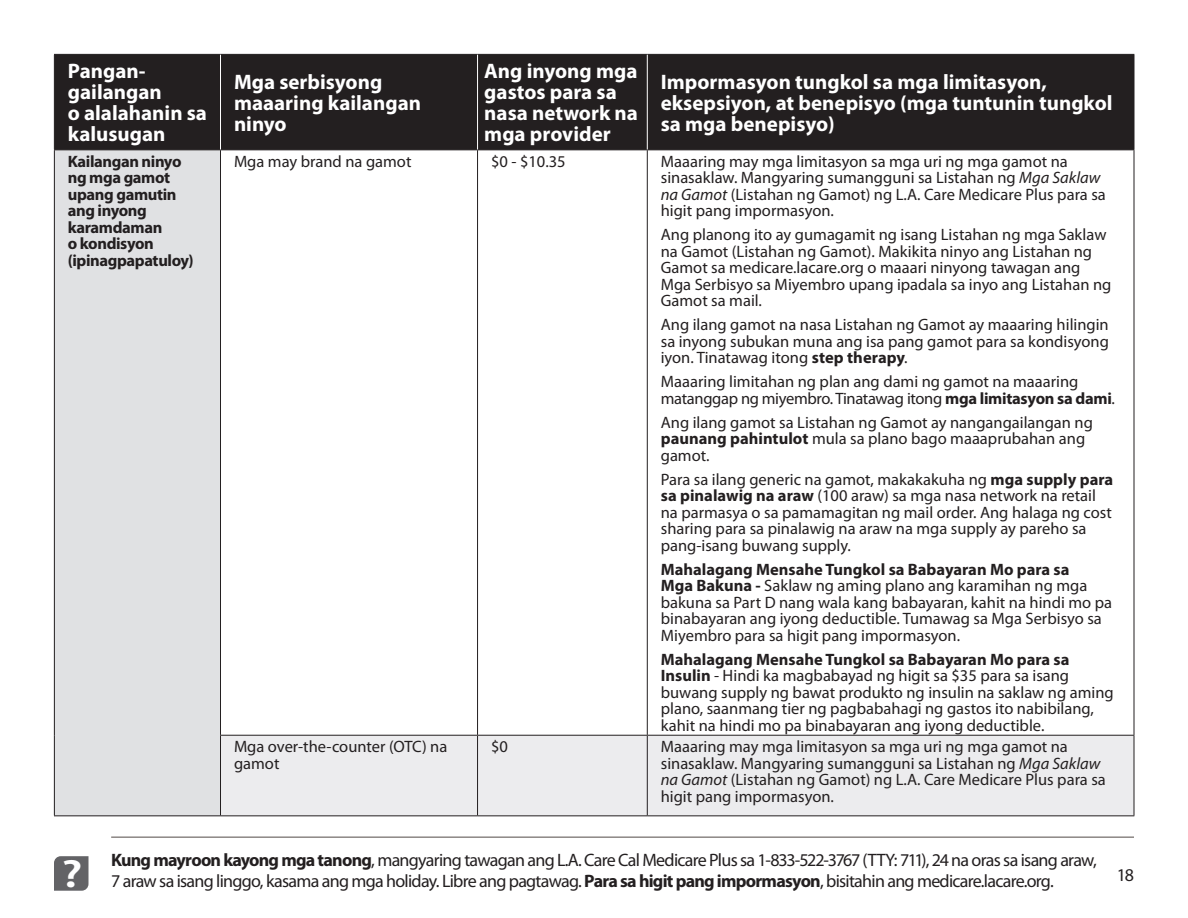
<style>
.page{position:relative;width:1188px;height:918px;background:#fff}
.page>*{position:absolute;margin:0;border:0;box-sizing:border-box;transform-origin:0 0}
.t1{font:700 21px/21px "Myriad Pro";color:#fff}
.t2{font:18px/21px "Myriad Pro";letter-spacing:-.04em;color:#231f20}
.t3{font:16.5px/16.5px "Myriad Pro";color:#231f20}
.t4{font:700 16.5px/16.5px "Myriad Pro";letter-spacing:-.025em;color:#231f20}
.s1{font-style:italic}
.s2{font-weight:700}
.s3{font-weight:600;font-size:39.45px;color:#fff}
</style>
<div class="page">
<svg style="left:54px;top:856px;width:34px;height:35px"></svg>
<hr style="left:111px;top:837px;width:1023px;height:1px;background:#524a47">
<div style="left:55px;top:55px;width:1079px;height:94px;background:#231f20"></div>
<div style="left:54px;top:150px;width:167px;height:666px;background:#e0e1e3"></div>
<div style="left:221px;top:736px;width:913px;height:79px;background:#ececee"></div>
<hr style="left:54px;top:54px;width:167px;height:1px;background:#231f20">
<hr style="left:54px;top:55px;width:1px;height:94px;background:#231f20">
<hr style="left:221px;top:54px;width:257px;height:1px;background:#231f20">
<hr style="left:478px;top:54px;width:169px;height:1px;background:#231f20">
<hr style="left:647px;top:54px;width:487px;height:1px;background:#231f20">
<hr style="left:1134px;top:55px;width:1px;height:94px;background:#231f20">
<hr style="left:54px;top:149px;width:167px;height:1px;background:#231f20">
<hr style="left:221px;top:149px;width:257px;height:1px;background:#231f20">
<hr style="left:478px;top:149px;width:169px;height:1px;background:#231f20">
<hr style="left:647px;top:149px;width:487px;height:1px;background:#231f20">
<hr style="left:220px;top:150px;width:1px;height:585px;background:#231f20">
<hr style="left:477px;top:150px;width:1px;height:585px;background:#231f20">
<hr style="left:647px;top:150px;width:1px;height:585px;background:#231f20">
<hr style="left:1134px;top:150px;width:1px;height:585px;background:#231f20">
<hr style="left:220px;top:735px;width:258px;height:1px;background:#231f20">
<hr style="left:220px;top:736px;width:1px;height:79px;background:#231f20">
<hr style="left:478px;top:735px;width:169px;height:1px;background:#231f20">
<hr style="left:477px;top:736px;width:1px;height:79px;background:#231f20">
<hr style="left:647px;top:735px;width:487px;height:1px;background:#231f20">
<hr style="left:647px;top:736px;width:1px;height:79px;background:#231f20">
<hr style="left:1134px;top:736px;width:1px;height:79px;background:#231f20">
<hr style="left:54px;top:150px;width:1px;height:585px;background:#231f20">
<hr style="left:54px;top:735px;width:1px;height:80px;background:#231f20">
<hr style="left:54px;top:815px;width:167px;height:1px;background:#231f20">
<hr style="left:221px;top:815px;width:257px;height:1px;background:#231f20">
<hr style="left:478px;top:815px;width:169px;height:1px;background:#231f20">
<hr style="left:647px;top:815px;width:487px;height:1px;background:#231f20">
<hr style="left:220px;top:55px;width:1px;height:94px;background:#fff">
<hr style="left:477px;top:55px;width:1px;height:94px;background:#fff">
<hr style="left:647px;top:55px;width:1px;height:94px;background:#fff">
<p class="t1" style="left:68px;top:60px;width:141px">Pangan&shy;gailangan<br>o alalahanin sa kalusugan</p>
<p class="t1" style="left:234px;top:71px;width:189px">Mga serbisyong maaaring kailangan ninyo</p>
<p class="t1" style="left:484px;top:60px;width:155px">Ang inyong mga gastos para sa nasa network na mga provider</p>
<p class="t1" style="left:661px;top:71px;width:453px">Impormasyon tungkol sa mga limitasyon, eksepsiyon, at benepisyo (mga tuntunin tungkol sa mga benepisyo)</p>
<p class="t4" style="left:68px;top:152px;width:127px">Kailangan ninyo ng mga gamot upang gamutin ang inyong karamdaman<br>o kondisyon (ipinagpapatuloy)</p>
<p class="t3" style="left:234px;top:153px;width:179px">Mga may brand na gamot</p>
<p class="t3" style="left:491px;top:153px;width:76px">$0 - $10.35</p>
<p class="t3" style="left:661px;top:153px;width:447px">Maaaring may mga limitasyon sa mga uri ng mga gamot na sinasaklaw. Mangyaring sumangguni sa Listahan ng <span class="s1">Mga Saklaw na Gamot</span> (Listahan ng Gamot) ng L.A. Care Medicare Plus para sa higit pang impormasyon.</p>
<p class="t3" style="left:661px;top:226px;width:452px">Ang planong ito ay gumagamit ng isang Listahan ng mga Saklaw na Gamot (Listahan ng Gamot). Makikita ninyo ang Listahan ng Gamot sa medicare.lacare.org o maaari ninyong tawagan ang Mga Serbisyo sa Miyembro upang ipadala sa inyo ang Listahan ng Gamot sa mail.</p>
<p class="t3" style="left:661px;top:316px;width:450px;text-align:justify">Ang ilang gamot na nasa Listahan ng Gamot ay maaaring hilingin sa inyong subukan muna ang isa pang gamot para sa kondisyong iyon. Tinatawag itong <span class="s2">step therapy</span>.</p>
<p class="t3" style="left:661px;top:373px;width:456px">Maaaring limitahan ng plan ang dami ng gamot na maaaring matanggap ng miyembro. Tinatawag itong <span class="s2">mga limitasyon sa dami</span>.</p>
<p class="t3" style="left:661px;top:414px;width:434px">Ang ilang gamot sa Listahan ng Gamot ay nangangailangan ng <span class="s2">paunang pahintulot</span> mula sa plano bago maaaprubahan ang gamot.</p>
<p class="t3" style="left:661px;top:471px;width:454px">Para sa ilang generic na gamot, makakakuha ng <span class="s2">mga supply para sa pinalawig na araw</span> (100 araw) sa mga nasa network na retail na parmasya o sa pamamagitan ng mail order. Ang halaga ng cost sharing para sa pinalawig na araw na mga supply ay pareho sa pang-isang buwang supply.</p>
<p class="t3" style="left:661px;top:561px;width:453px"><span class="s2">Mahalagang Mensahe Tungkol sa Babayaran Mo para sa<br>Mga Bakuna -</span> Saklaw ng aming plano ang karamihan ng mga bakuna sa Part D nang wala kang babayaran, kahit na hindi mo pa binabayaran ang iyong deductible. Tumawag sa Mga Serbisyo sa Miyembro para sa higit pang impormasyon.</p>
<p class="t3" style="left:661px;top:651px;width:454px"><span class="s2">Mahalagang Mensahe Tungkol sa Babayaran Mo para sa Insulin</span> - Hindi ka magbabayad ng higit sa $35 para sa isang buwang supply ng bawat produkto ng insulin na saklaw ng aming plano, saanmang tier ng pagbabahagi ng gastos ito nabibilang, kahit na hindi mo pa binabayaran ang iyong deductible.</p>
<p class="t3" style="left:234px;top:738px;width:215px">Mga over-the-counter (OTC) na gamot</p>
<p class="t3" style="left:491px;top:738px;width:18px">$0</p>
<p class="t3" style="left:661px;top:738px;width:447px">Maaaring may mga limitasyon sa mga uri ng mga gamot na sinasaklaw. Mangyaring sumangguni sa Listahan ng <span class="s1">Mga Saklaw na Gamot</span> (Listahan ng Gamot) ng L.A. Care Medicare Plus para sa higit pang impormasyon.</p>
<p class="t2" style="left:62px;top:849px;width:1037px;text-indent:50px"><span class="s2">Kung mayroon kayong mga tanong</span>, mangyaring tawagan ang L.A. Care Cal Medicare Plus sa 1-833-522-3767 (TTY: 711), 24 na oras sa isang araw, <span class="s3">?</span> 7 araw sa isang linggo, kasama ang mga holiday. Libre ang pagtawag. <span class="s2">Para sa higit pang impormasyon</span>, bisitahin ang medicare.lacare.org.</p>
<p class="t2" style="left:1117px;top:864px;width:19px">18</p>
</div>
